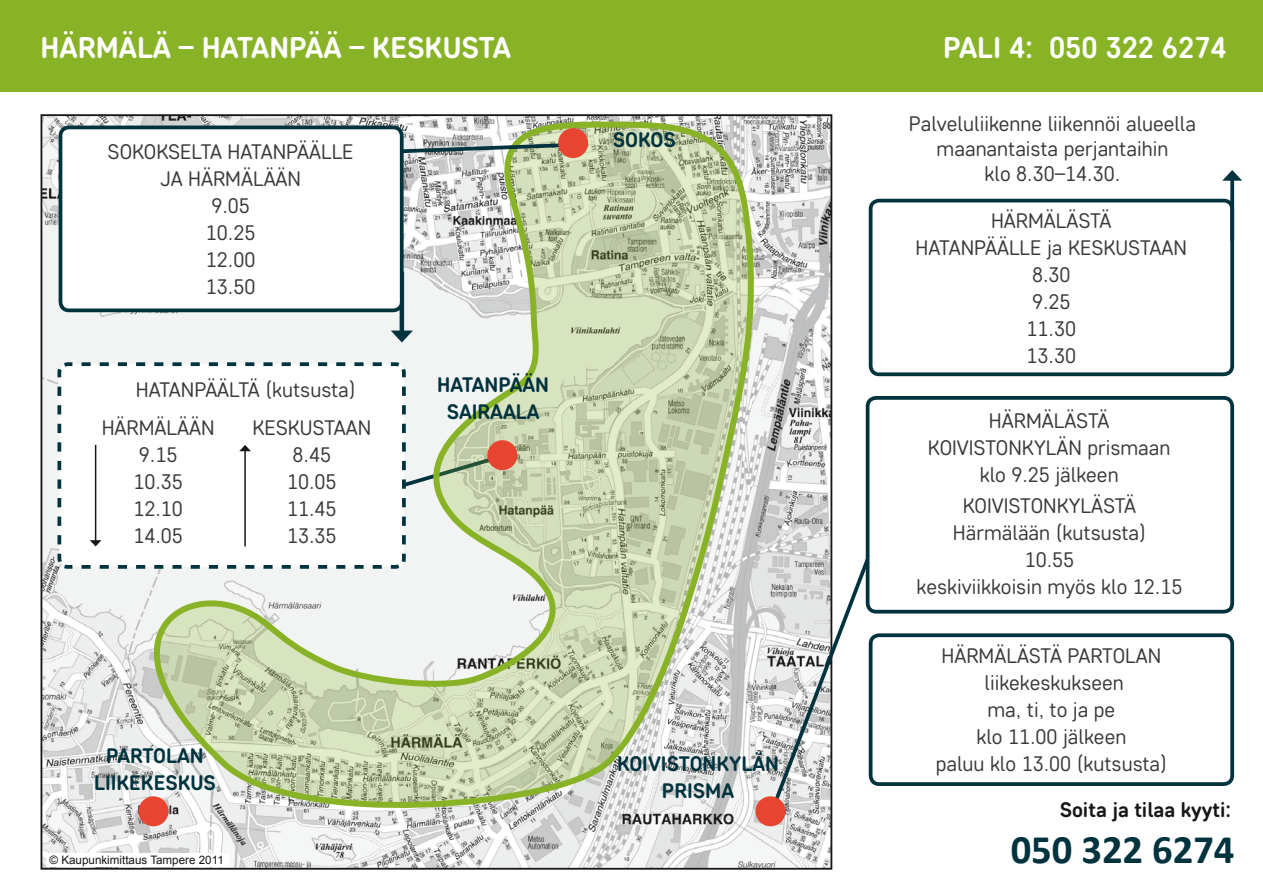
<style>
.page{position:relative;width:1263px;height:893px;background:#fff}
.page>*{position:absolute;margin:0;border:0;box-sizing:border-box;transform-origin:0 0}
.t1{font:700 40.65px "Calibri";color:#00333e}
.t2{font:700 30px "Core Sans DS55";color:#fff}
.t3{font:30px "Calibri";color:#fff}
.t4{font:21px/27px "Core Sans DS35";color:#3a3a39;text-align:center}
.t5{font:700 21px/27px "Core Sans DS55";color:#00333e;text-align:center}
.t6{font:700 21px "Core Sans DS55";color:#181716}
.t7{font:11.55px "Arial";color:#181716}
</style>
<div class="page">
<div style="left:0;top:0;width:1263px;height:92px;background:#89b327"></div>
<img style="left:44px;top:117px;width:785px;height:750px">
<svg style="left:74px;top:118px;width:686px;height:711px"></svg>
<div style="left:46px;top:853px;width:183px;height:14px;background:#fff"></div>
<div style="left:869px;top:199px;width:365px;height:177px;border:4px solid #00333e;border-radius:9px"></div>
<svg style="left:56px;top:360px;width:352px;height:211px"></svg>
<div style="left:869px;top:633px;width:365px;height:153px;border:4px solid #00333e;border-radius:9px"></div>
<svg style="left:404px;top:141px;width:182px;height:19px;background:#a1afa3"></svg>
<svg style="left:767px;top:552px;width:106px;height:263px"></svg>
<hr style="left:400px;top:272px;width:4px;height:63px;background:#00333e">
<svg style="left:391px;top:331px;width:22px;height:11px"></svg>
<svg style="left:1230px;top:181px;width:4px;height:60px"></svg>
<svg style="left:1222px;top:170px;width:20px;height:11px"></svg>
<svg style="left:82px;top:382px;width:421px;height:187px"></svg>
<div style="left:868px;top:398px;width:364px;height:214px;background:#fff;border-radius:9px"></div>
<div style="left:866px;top:396px;width:368px;height:217px;border:4px solid #00333e;border-radius:9px"></div>
<div style="left:138px;top:796px;width:30px;height:30px;background:#e74530;border-radius:50%"></div>
<div style="left:755px;top:796px;width:30px;height:30px;background:#e74530;border-radius:50%"></div>
<div style="left:487px;top:440px;width:30px;height:30px;background:#e74530;border-radius:50%"></div>
<div style="left:558px;top:128px;width:30px;height:30px;background:#e74530;border-radius:50%"></div>
<div style="left:60px;top:127px;width:342px;height:183px;background:#fff;border-radius:9px"></div>
<div style="left:59px;top:126px;width:345px;height:186px;border:4px solid #00333e;border-radius:9px"></div>
<h2 class="t2" style="left:41px;top:28px;width:472px">HÄRMÄLÄ – HATANPÄÄ – KESKUSTA</h2>
<h2 class="t3" style="left:41px;top:32px;width:383px">Palveluliikenne 6.6.2011 alka n</h2>
<h2 class="t2" style="left:943px;top:28px;width:15px">PALI</h2>
<h2 class="t2" style="left:1009px;top:28px;width:219px">4: 050 322 6274</h2>
<p class="t4" style="left:108px;top:138px;width:245px">SOKOKSELTA HATAN PÄÄLLE<br>JA HÄRMÄLÄÄN<br>9.05<br>10.25<br>12.00<br>13.50</p>
<p class="t4" style="left:252px;top:369px;width:105px;line-height:38.5px;text-align:left;text-indent:-116px">HATAN PÄÄLTÄ (kutsusta)<br>KESKUSTAAN</p>
<p class="t4" style="left:287px;top:441px;width:51px;text-align:left">8.45<br>10.05<br>11.45<br>13.35</p>
<p class="t4" style="left:102px;top:414px;width:111px">HÄRMÄLÄÄN<br>9.15<br>10.35<br>12.10<br>14.05</p>
<p class="t5" style="left:613px;top:125px;width:63px">SOKOS</p>
<p class="t5" style="left:437px;top:370px;width:113px">HATANPÄÄN<br>SAIRAALA</p>
<p class="t5" style="left:106px;top:742px;width:13px">PART</p>
<p class="t5" style="left:153px;top:742px;width:26px">OLAN</p>
<p class="t5" style="left:94px;top:769px;width:12px">LIIKEKESKUS</p>
<p class="t7" style="left:50px;top:852px;width:176px">© Kaupunkimittaus Tampere 2011</p>
<p class="t5" style="left:662px;top:749px;width:93px;text-align:left;text-indent:-45px">KOIVISTONKYLÄN<br>PRISMA</p>
<p class="t4" style="left:909px;top:110px;width:289px;line-height:25.2px">Palveluliikenne liikennöi alueella maanantaista perjantaihin<br>klo 8.30–14.30.</p>
<p class="t4" style="left:991px;top:206px;width:122px">HÄRMÄLÄSTÄ</p>
<p class="t4" style="left:916px;top:233px;width:71px">Hatanpääll</p>
<p class="t4" style="left:1026px;top:233px;width:162px;text-align:left">e ja keskustaan<br>8.30<br>9.25<br>11.30<br>13.30</p>
<p class="t4" style="left:989px;top:406px;width:122px">HÄRMÄLÄSTÄ</p>
<p class="t4" style="left:928px;top:433px;width:52px">Koivisto</p>
<p class="t4" style="left:980px;top:433px;width:192px;text-align:left;text-indent:29px">nkylän prismaan klo 9.25 jälkeen</p>
<p class="t4" style="left:917px;top:492px;width:267px">KOIVISTONKYLÄSTÄ<br>Härmälään (kutsusta)<br>10.55<br>keskiviikkoisin myös klo 12.15</p>
<p class="t4" style="left:941px;top:642px;width:208px">HÄRMÄLÄSTÄ PARTOLAN</p>
<p class="t4" style="left:984px;top:669px;width:141px">liikekeskukseen</p>
<p class="t4" style="left:987px;top:696px;width:129px">ma, ti, to ja pe</p>
<p class="t4" style="left:976px;top:723px;width:151px">klo 11.00 jälkeen</p>
<p class="t4" style="left:936px;top:750px;width:233px">paluu klo 13.00 (kutsusta)</p>
<p class="t6" style="left:1060px;top:796px;width:173px">SOITA JA TILAA KYYTI:</p>
<h1 class="t1" style="left:1011px;top:823px;width:225px">050 322 6274</h1>
</div>
